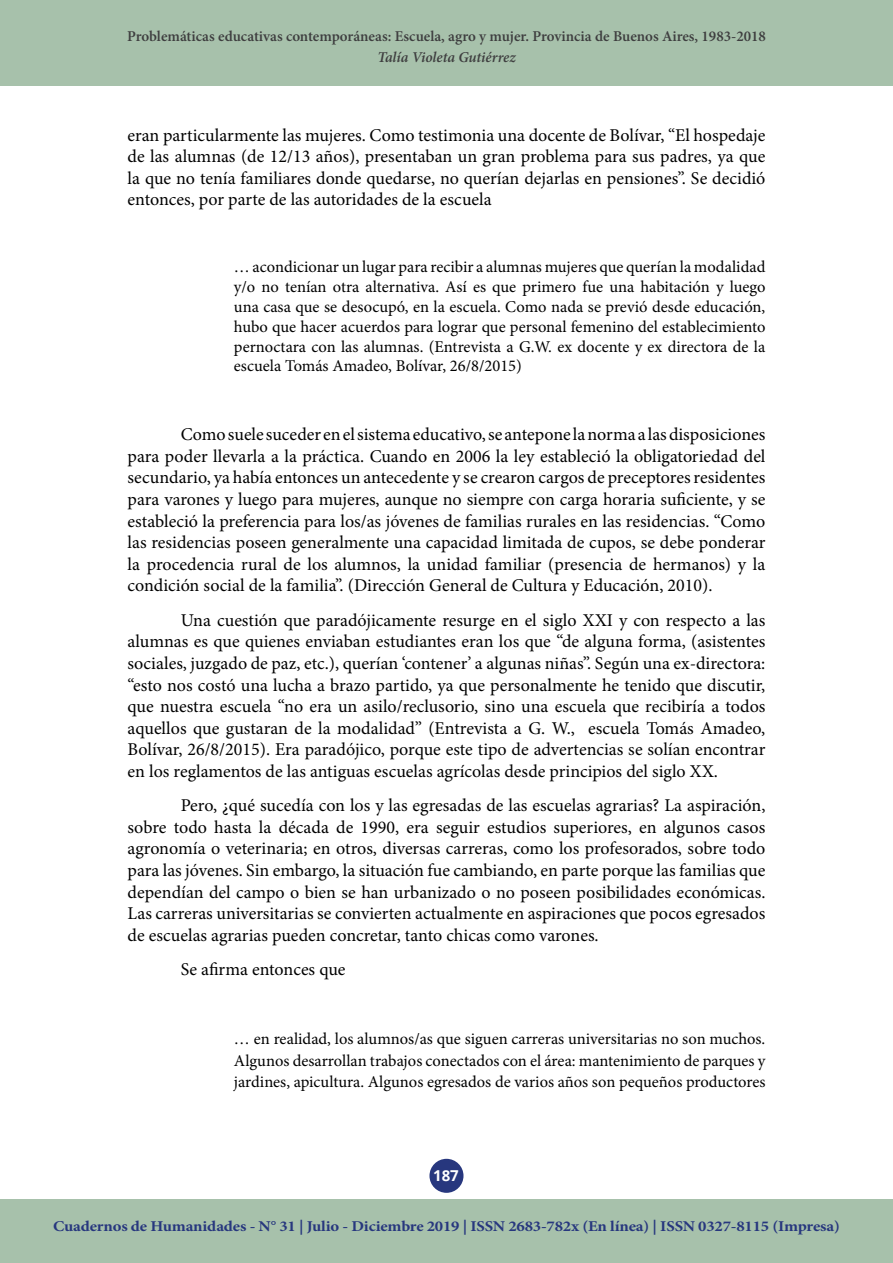
<style>
.page{position:relative;width:893px;height:1263px;background:#fff}
.page>*{position:absolute;margin:0;border:0;box-sizing:border-box;transform-origin:0 0}
.t1{font:18px/21.6px "Minion Pro";color:#000;text-align:justify}
.Default{font:16.5px/19.8px "Minion Pro";letter-spacing:-.005em;color:#000;text-align:justify}
.t2{font:700 15px "Minion Pro";letter-spacing:-.01em;color:#27377e;scale:1.11 1}
.t3{font:600 15px "Minion Pro";color:#3e3e3f}
.t4{font:italic 600 15px "Minion Pro";letter-spacing:-.005em;color:#3e3e3f}
.t5{font:700 15px "Open Sans";color:#fff}
</style>
<div class="page">
<div style="left:429px;top:1159px;width:34px;height:34px;background:#27377e;border-radius:50%"></div>
<div style="left:0;top:0;width:893px;height:85px;background:#a7c1ab"></div>
<div style="left:0;top:1199px;width:893px;height:64px;background:#a7c1ab"></div>
<p class="t3" style="left:127px;top:26px;width:640px">Problemáticas educativas contemporáneas: Escuela, agro y mujer. Provincia de Buenos Aires, 1983-2018</p>
<p class="t4" style="left:377px;top:46px;width:140px">Talía Violeta Gutiérrez</p>
<p class="t1" style="left:128px;top:124px;width:639px">eran particularmente las mujeres. Como testimonia una docente de Bolívar, “El hospedaje de las alumnas (de 12/13 años), presentaban un gran problema para sus padres, ya que la que no tenía familiares donde quedarse, no querían dejarlas en pensiones”. Se decidió entonces, por parte de las autoridades de la escuela</p>
<p class="Default" style="left:234px;top:257px;width:533px">… acondicionar un lugar para recibir a alumnas mujeres que querían la modalidad y/o no tenían otra alternativa. Así es que primero fue una habitación y luego una casa que se desocupó, en la escuela. Como nada se previó desde educación, hubo que hacer acuerdos para lograr que personal femenino del establecimiento pernoctara con las alumnas. (Entrevista a G.W. ex docente y ex directora de la escuela Tomás Amadeo, Bolívar, 26/8/2015)</p>
<p class="t1" style="left:128px;top:424px;width:639px;text-indent:53px">Como suele suceder en el sistema educativo, se antepone la norma a las disposiciones para poder llevarla a la práctica. Cuando en 2006 la ley estableció la obligatoriedad del secundario, ya había entonces un antecedente y se crearon cargos de preceptores residentes para varones y luego para mujeres, aunque no siempre con carga horaria suficiente, y se estableció la preferencia para los/as jóvenes de familias rurales en las residencias. “Como las residencias poseen generalmente una capacidad limitada de cupos, se debe ponderar la procedencia rural de los alumnos, la unidad familiar (presencia de hermanos) y la condición social de la familia”. (Dirección General de Cultura y Educación, 2010).</p>
<p class="t1" style="left:128px;top:609px;width:639px;text-indent:53px">Una cuestión que paradójicamente resurge en el siglo XXI y con respecto a las alumnas es que quienes enviaban estudiantes eran los que “de alguna forma, (asistentes sociales, juzgado de paz, etc.), querían ‘contener’ a algunas niñas”. Según una ex-directora: “esto nos costó una lucha a brazo partido, ya que personalmente he tenido que discutir, que nuestra escuela “no era un asilo/reclusorio, sino una escuela que recibiría a todos aquellos que gustaran de la modalidad” (Entrevista a G. W., escuela Tomás Amadeo, Bolívar, 26/8/2015). Era paradójico, porque este tipo de advertencias se solían encontrar en los reglamentos de las antiguas escuelas agrícolas desde principios del siglo XX.</p>
<p class="t1" style="left:128px;top:795px;width:639px;text-indent:53px">Pero, ¿qué sucedía con los y las egresadas de las escuelas agrarias? La aspiración, sobre todo hasta la década de 1990, era seguir estudios superiores, en algunos casos agronomía o veterinaria; en otros, diversas carreras, como los profesorados, sobre todo para las jóvenes. Sin embargo, la situación fue cambiando, en parte porque las familias que dependían del campo o bien se han urbanizado o no poseen posibilidades económicas.<br>Las carreras universitarias se convierten actualmente en aspiraciones que pocos egresados de escuelas agrarias pueden concretar, tanto chicas como varones.</p>
<p class="t1" style="left:181px;top:959px;width:166px">Se afirma entonces que</p>
<p class="Default" style="left:234px;top:1028px;width:533px;line-height:21.6px">… en realidad, los alumnos/as que siguen carreras universitarias no son muchos.<br>Algunos desarrollan trabajos conectados con el área: mantenimiento de parques y jardines, apicultura. Algunos egresados de varios años son pequeños productores</p>
<p class="t5" style="left:433px;top:1165px;width:27px">187</p>
<p class="t2" style="left:53px;top:1216px;width:710px">Cuadernos de Humanidades - N° 31 | Julio - Diciembre 2019 | ISSN 2683-782x (En línea) | ISSN 0327-8115 (Impresa)</p>
</div>
